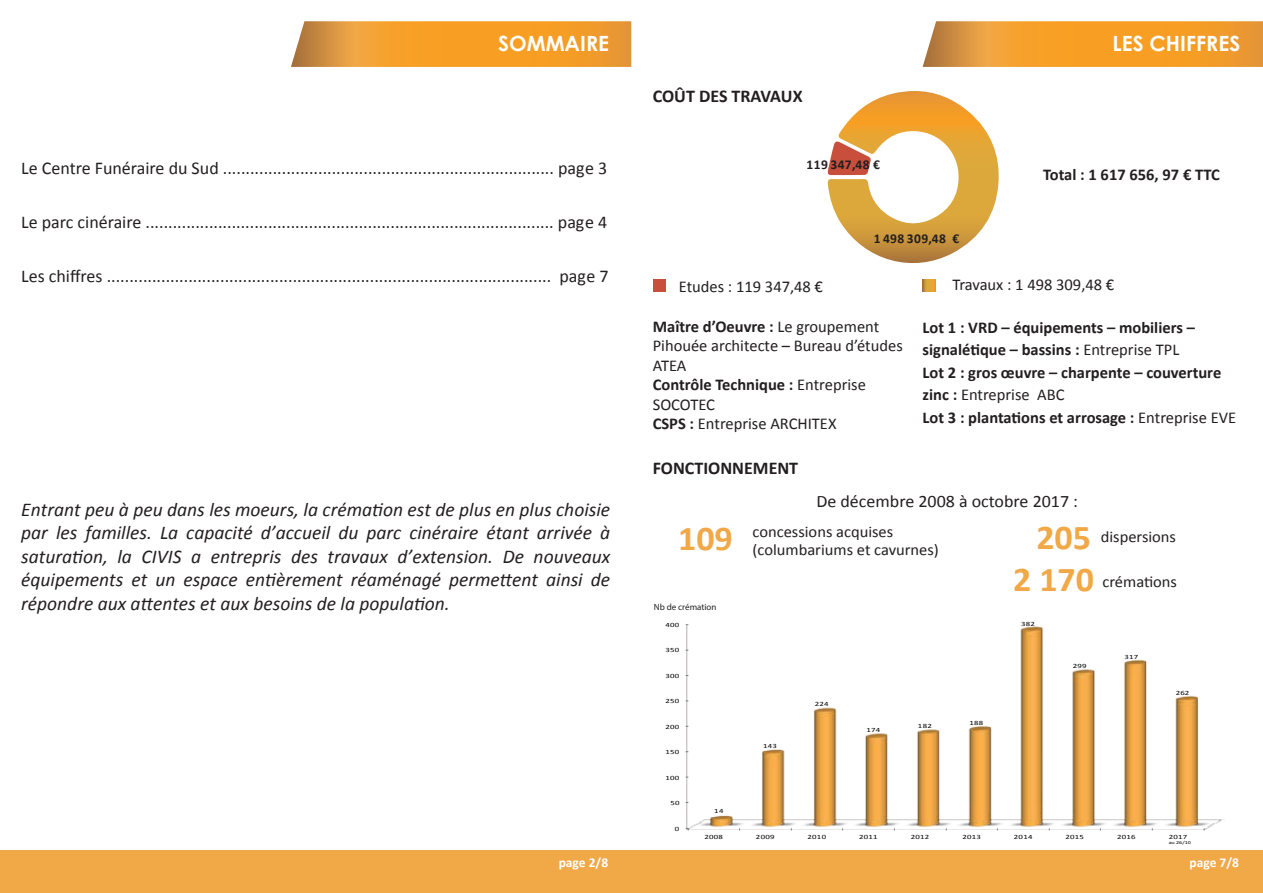
<style>
.page{position:relative;width:1263px;height:893px;background:#fff}
.page>*{position:absolute;margin:0;border:0;box-sizing:border-box;transform-origin:0 0}
.t1{font:700 34.95px/41.5px "Calibri";color:#f1a847;text-align:center}
.t2{font:700 21px "Century Gothic";color:#fff}
.t3{font:italic 19.5px/23.4px "Calibri";color:#231f20;text-align:justify}
.t4{font:18px "Calibri";color:#231f20}
.t5{font:700 18px "Calibri";color:#231f20}
.t6{font:17.4px "Calibri";color:#231f20}
.t7{font:700 16.5px/22.5px "Calibri";color:#231f20}
.t8{font:16.5px/19.5px "Calibri";color:#231f20}
.t9{font:16.05px/18px "Calibri";color:#231f20}
.t10{font:700 13.5px "Calibri";letter-spacing:.03em;color:#231f20}
.t11{font:700 13.5px "Calibri";color:#fff}
.t12{font:9px "Myriad Pro";color:#231f20}
.t13{font:6.45px "Calibri";letter-spacing:.03em;color:#000001;scale:1.35 1}
.t14{font:4.5px "Calibri";color:#000001;scale:1.35 1}
.s1{font-weight:700}
.s2{font-weight:400}
</style>
<div class="page">
<div style="left:0;top:850px;width:1263px;height:43px;background:#f1a847"></div>
<svg style="left:291px;top:21px;width:340px;height:46px;background:#ee9d32"></svg>
<svg style="left:923px;top:21px;width:340px;height:46px;background:#ee9d32"></svg>
<div style="left:653px;top:279px;width:12px;height:13px;background:#c84f3c"></div>
<svg style="left:827px;top:91px;width:172px;height:201px"></svg>
<img style="left:686px;top:624px;width:539px;height:205px">
<p class="t2" style="left:498px;top:28px;width:112px">SOMMAIRE</p>
<p class="t4" style="left:21px;top:157px;width:587px">Le Centre Funéraire du Sud ......................................................................... page 3</p>
<p class="t4" style="left:21px;top:211px;width:587px">Le parc cinéraire .......................................................................................... page 4</p>
<p class="t4" style="left:21px;top:265px;width:589px">Les chiffres .................................................................................................. page 7</p>
<p class="t3" style="left:21px;top:497px;width:590px">Entrant peu à peu dans les moeurs, la crémation est de plus en plus choisie par les familles. La capacité d’accueil du parc cinéraire étant arrivée à saturation, la CIVIS a entrepris des travaux d’extension. De nouveaux équipements et un espace entièrement réaménagé permettent ainsi de répondre aux attentes et aux besoins de la population.</p>
<p class="t5" style="left:653px;top:85px;width:151px">COÛT DES TRAVAUX</p>
<p class="t10" style="left:806px;top:156px;width:75px">119 347,48 €</p>
<p class="t10" style="left:874px;top:230px;width:87px">1 498 309,48 €</p>
<p class="t2" style="left:1112px;top:28px;width:129px">LES CHIFFRES</p>
<p class="t7" style="left:1043px;top:164px;width:178px">Total : 1 617 656, 97 € TTC</p>
<p class="t8" style="left:679px;top:277px;width:146px">Etudes : 119 347,48 €</p>
<p class="t8" style="left:653px;top:316px;width:252px"><span class="s1">Maître d’Oeuvre :</span> Le groupement<br>Pihouée architecte – Bureau d’études<br>ATEA<br><span class="s1">Contrôle Technique :</span> Entreprise<br>SOCOTEC<br><span class="s1">CSPS :</span> Entreprise ARCHITEX</p>
<p class="t5" style="left:653px;top:457px;width:147px">FONCTIONNEMENT</p>
<p class="t8" style="left:952px;top:275px;width:163px">Travaux : 1 498 309,48 €</p>
<p class="t7" style="left:923px;top:316px;width:315px">Lot 1 : VRD – équipements – mobiliers – signalétique – bassins : <span class="s2">Entreprise TPL<br></span>Lot 2 : gros œuvre – charpente – couverture zinc : <span class="s2">Entreprise ABC<br></span>Lot 3 : plantations et arrosage : <span class="s2">Entreprise EVE</span></p>
<p class="t6" style="left:816px;top:490px;width:263px">De décembre 2008 à octobre 2017 :</p>
<p class="t9" style="left:752px;top:522px;width:188px">concessions acquises (columbariums et cavurnes)</p>
<p class="t9" style="left:1101px;top:527px;width:77px">dispersions</p>
<p class="t9" style="left:1102px;top:573px;width:76px">crémations</p>
<h1 class="t1" style="left:678px;top:517px;width:56px">109</h1>
<h1 class="t1" style="left:1013px;top:517px;width:83px">205<br>2 170</h1>
<p class="t12" style="left:654px;top:601px;width:64px">Nb de crémation</p>
<p class="t13" style="left:665px;top:621px;width:12px">400</p>
<p class="t13" style="left:665px;top:646px;width:12px">350</p>
<p class="t13" style="left:665px;top:671px;width:12px">300</p>
<p class="t13" style="left:665px;top:697px;width:12px">250</p>
<p class="t13" style="left:665px;top:722px;width:12px">200</p>
<p class="t13" style="left:665px;top:748px;width:12px">150</p>
<p class="t13" style="left:665px;top:773px;width:12px">100</p>
<p class="t13" style="left:670px;top:799px;width:8px">50</p>
<p class="t13" style="left:675px;top:824px;width:5px">0</p>
<p class="t13" style="left:714px;top:807px;width:8px">14</p>
<p class="t13" style="left:763px;top:741px;width:12px">143</p>
<p class="t13" style="left:815px;top:700px;width:12px">224</p>
<p class="t13" style="left:866px;top:726px;width:12px">174</p>
<p class="t13" style="left:918px;top:722px;width:12px">182</p>
<p class="t13" style="left:969px;top:719px;width:12px">188</p>
<p class="t13" style="left:1021px;top:620px;width:12px">382</p>
<p class="t13" style="left:1073px;top:662px;width:12px">299</p>
<p class="t13" style="left:1124px;top:653px;width:12px">317</p>
<p class="t13" style="left:1176px;top:688px;width:11px">262</p>
<p class="t13" style="left:704px;top:833px;width:15px">2008</p>
<p class="t13" style="left:756px;top:833px;width:15px">2009</p>
<p class="t13" style="left:807px;top:833px;width:15px">2010</p>
<p class="t13" style="left:859px;top:833px;width:15px">2011</p>
<p class="t13" style="left:911px;top:833px;width:15px">2012</p>
<p class="t13" style="left:962px;top:833px;width:15px">2013</p>
<p class="t13" style="left:1014px;top:833px;width:15px">2014</p>
<p class="t13" style="left:1065px;top:833px;width:15px">2015</p>
<p class="t13" style="left:1117px;top:833px;width:15px">2016</p>
<p class="t13" style="left:1169px;top:833px;width:15px">2017</p>
<p class="t14" style="left:1169px;top:840px;width:18px">au 26/10</p>
<p class="t11" style="left:559px;top:854px;width:51px">page 2/8</p>
<p class="t11" style="left:1189px;top:854px;width:51px">page 7/8</p>
</div>
